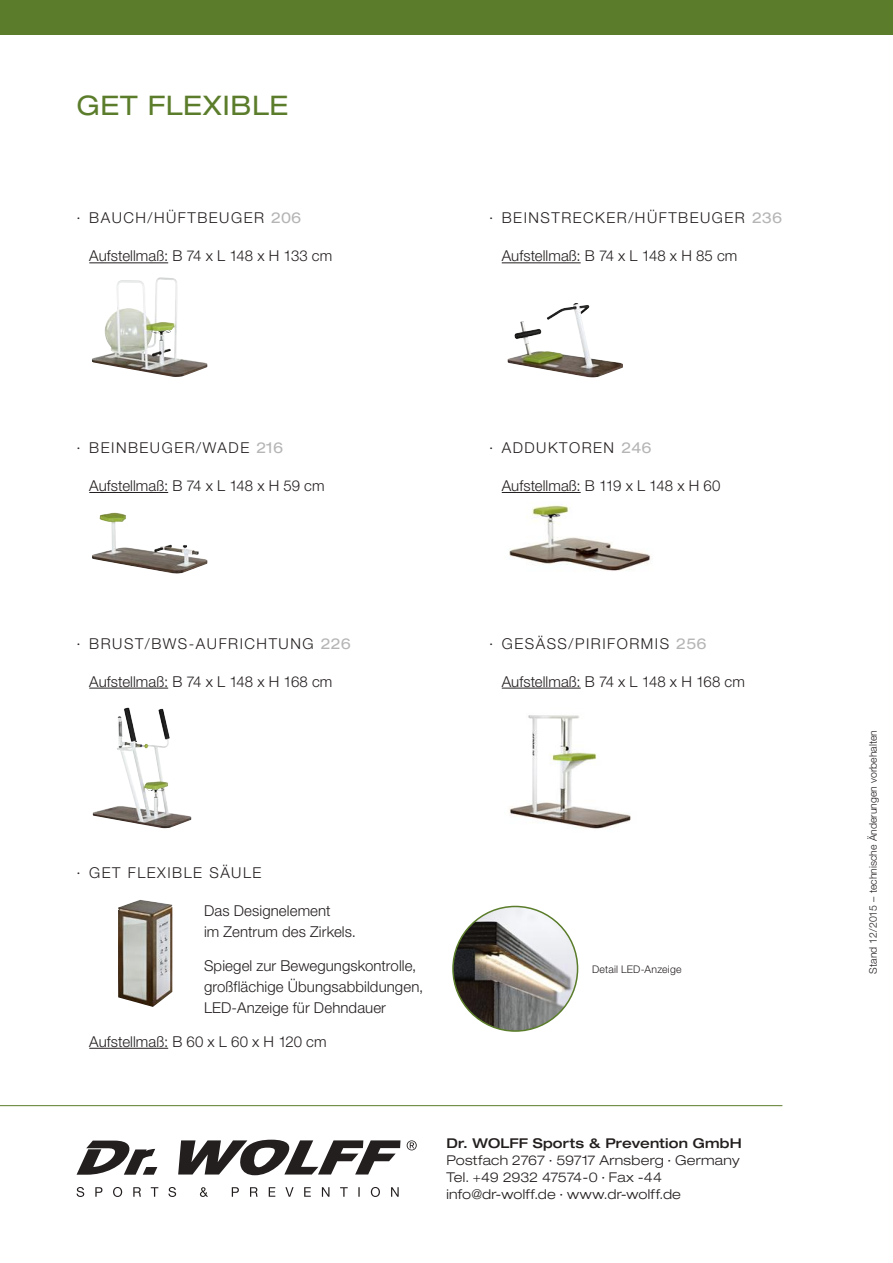
<style>
.page{position:relative;width:893px;height:1263px;background:#fff}
.page>*{position:absolute;margin:0;border:0;box-sizing:border-box;transform-origin:0 0}
.t1{font:expanded 27px "Helvetica Neue LT Std";letter-spacing:.02em;color:#5b7d2b}
.t2{font:300 15px/21px "Helvetica Neue LT Std";letter-spacing:.005em;color:#241f1f}
.t3{font:300 15px "Helvetica Neue LT Std";letter-spacing:.1em;color:#241f1f}
.t4{font:expanded 15px "Helvetica Neue LT Std";color:#b5b5b6}
.t5{font:300 expanded 13.5px/16.8px "Helvetica Neue LT Std";letter-spacing:.015em;color:#241f1f}
.t6{font:500 expanded 13.5px "Helvetica Neue LT Std";letter-spacing:.01em;color:#241f1f}
.t7{font:300 10.5px "Helvetica Neue LT Std";color:#241f1f}
.t8{font:300 10.5px "Helvetica Neue LT Std";letter-spacing:.02em;color:#241f1f}
.s1{font-weight:400;font-stretch:expanded;color:#b5b5b6}
.s2{font-weight:300;font-stretch:normal;color:#241f1f}
</style>
<div class="page">
<hr style="left:0;top:1105px;width:782px;height:1px;background:#5b7d2b">
<div style="left:0;top:0;width:893px;height:34px;background:#5b7d2b"></div>
<svg style="left:77px;top:1140px;width:80px;height:35px"></svg>
<svg style="left:178px;top:1140px;width:223px;height:35px"></svg>
<svg style="left:77px;top:1187px;width:322px;height:10px"></svg>
<svg style="left:407px;top:1140px;width:10px;height:10px"></svg>
<img style="left:507px;top:303px;width:116px;height:75px">
<img style="left:92px;top:277px;width:115px;height:100px">
<img style="left:92px;top:513px;width:115px;height:60px">
<img style="left:93px;top:708px;width:98px;height:120px">
<img style="left:509px;top:505px;width:142px;height:66px">
<img style="left:509px;top:715px;width:122px;height:114px">
<img style="left:453px;top:906px;width:125px;height:125px;border-radius:62px">
<div style="left:452px;top:906px;width:126px;height:126px;border:2px solid #5b7d2b;border-radius:50%"></div>
<hr style="left:89px;top:262px;width:79px;height:1px;background:#241f1f">
<hr style="left:89px;top:492px;width:79px;height:1px;background:#241f1f">
<hr style="left:89px;top:688px;width:79px;height:1px;background:#241f1f">
<hr style="left:502px;top:492px;width:79px;height:1px;background:#241f1f">
<hr style="left:89px;top:1048px;width:79px;height:1px;background:#241f1f">
<hr style="left:502px;top:262px;width:79px;height:1px;background:#241f1f">
<hr style="left:502px;top:688px;width:79px;height:1px;background:#241f1f">
<img style="left:118px;top:900px;width:54px;height:107px">
<h1 class="t1" style="left:77px;top:89px;width:214px">GET FLEXIBLE</h1>
<p class="t2" style="left:77px;top:207px;width:101px">· Bauch/Hüftbe</p>
<p class="t2" style="left:219px;top:207px;width:24px">uger</p>
<p class="t4" style="left:271px;top:209px;width:32px">206</p>
<p class="t2" style="left:89px;top:245px;width:244px">Aufstellmaß: B 74 x L 148 x H 133 cm</p>
<p class="t2" style="left:489px;top:207px;width:63px">· Beinstre</p>
<p class="t2" style="left:583px;top:207px;width:24px">cker</p>
<p class="t2" style="left:628px;top:207px;width:30px">/Hüftbe</p>
<p class="t2" style="left:700px;top:207px;width:24px">uger</p>
<p class="t4" style="left:752px;top:209px;width:32px">236</p>
<p class="t2" style="left:502px;top:245px;width:237px">Aufstellmaß: B 74 x L 148 x H 85 cm</p>
<p class="t2" style="left:77px;top:437px;width:97px">· Beinbeuger</p>
<p class="t2" style="left:196px;top:437px;width:33px">/Wade</p>
<p class="t4" style="left:256px;top:438px;width:28px">216</p>
<p class="t2" style="left:89px;top:475px;width:237px">Aufstellmaß: B 74 x L 148 x H 59 cm</p>
<p class="t3" style="left:77px;top:634px;width:276px">· Brust/BWS-Aufrichtung <span class="s1">226</span></p>
<p class="t2" style="left:89px;top:670px;width:245px">Aufstellmaß: B 74 x L 148 x H 168 cm</p>
<p class="t2" style="left:489px;top:437px;width:71px">· Adduktore</p>
<p class="t4" style="left:604px;top:438px;width:49px"><span class="s2">n</span> 246</p>
<p class="t2" style="left:502px;top:475px;width:220px">Aufstellmaß: B 119 x L 148 x H 60</p>
<p class="t2" style="left:489px;top:632px;width:37px">· Gesäss</p>
<p class="t2" style="left:569px;top:632px;width:28px">/Piriformis</p>
<p class="t4" style="left:676px;top:634px;width:32px">256</p>
<p class="t2" style="left:502px;top:670px;width:245px">Aufstellmaß: B 74 x L 148 x H 168 cm</p>
<p class="t2" style="left:77px;top:862px;width:101px">· Get Flexible</p>
<p class="t2" style="left:209px;top:862px;width:44px">Säule</p>
<p class="t2" style="left:204px;top:900px;width:153px">Das Designelement<br>im Zentrum des Zirkels.</p>
<p class="t2" style="left:204px;top:955px;width:221px">Spiegel zur Bewegungskontrolle, großflächige Übungsabbildungen,<br>LED-Anzeige für Dehndauer</p>
<p class="t2" style="left:89px;top:1030px;width:239px">Aufstellmaß: B 60 x L 60 x H 120 cm</p>
<p class="t8" style="left:592px;top:963px;width:91px">Detail LED-Anzeige</p>
<p class="t6" style="left:446px;top:1135px;width:297px">Dr. WOLFF Sports &amp; Prevention GmbH</p>
<p class="t5" style="left:446px;top:1152px;width:295px">Postfach 2767 · 59717 Arnsberg · Germany<br>Tel. +49 2932 47574-0 · Fax -44 info@dr-wolff.de · www.dr-wolff.de</p>
<p class="t7" style="left:866px;top:973px;width:245px;rotate:-90deg">Stand 12/2015 – technische Änderungen vorbehalten</p>
</div>
